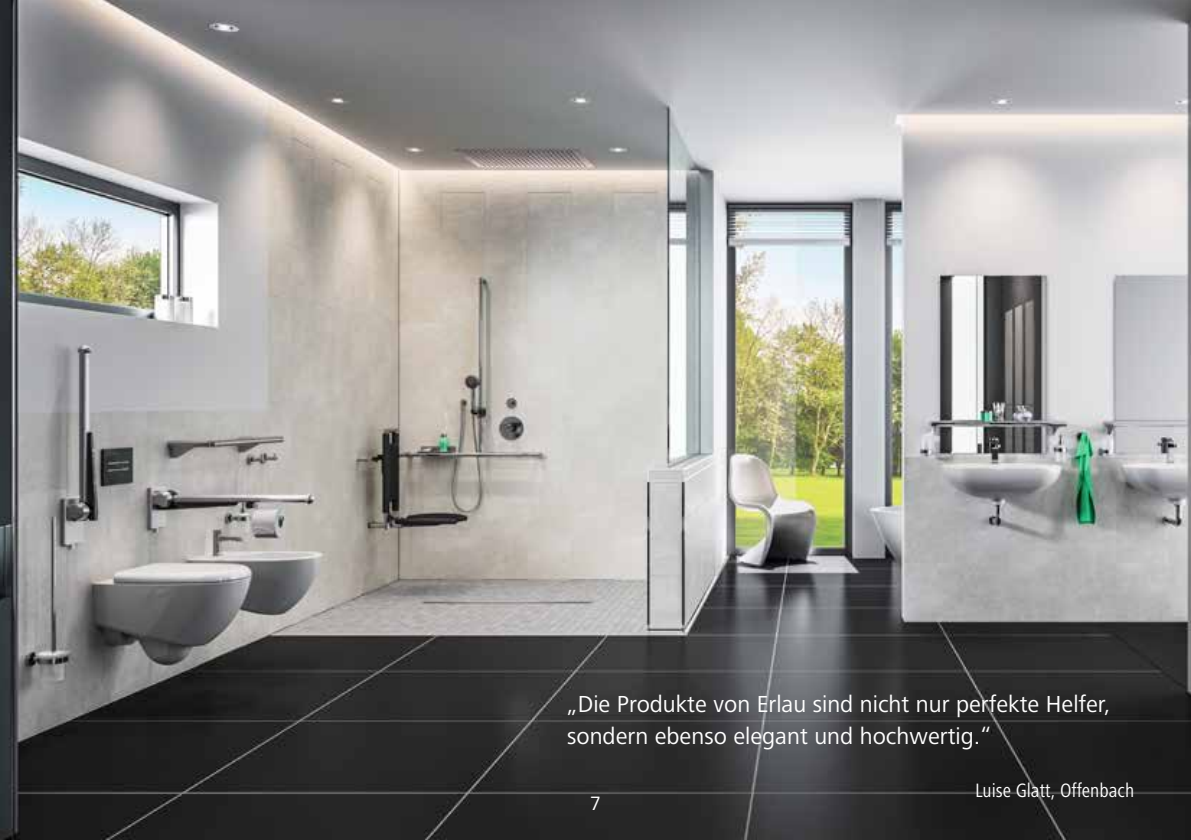
<style>
.page{position:relative;width:1191px;height:840px;background:#fff}
.page>*{position:absolute;margin:0;border:0;box-sizing:border-box;transform-origin:0 0}
.t1{font:24px/32px "Frutiger Next LT";color:#fff}
.t2{font:condensed 20px "Frutiger Next LT";color:#fff}
.t3{font:20px "Frutiger Next LT";color:#fff}
</style>
<div class="page">
<img style="left:0;top:0;width:1191px;height:839px">
<p class="t1" style="left:567px;top:688px;width:545px">„Die Produkte von Erlau sind nicht nur perfekte Helfer, sondern ebenso elegant und hochwertig.“</p>
<p class="t2" style="left:975px;top:779px;width:161px">Luise Glatt, Offenbach</p>
<p class="t3" style="left:590px;top:791px;width:12px">7</p>
</div>
